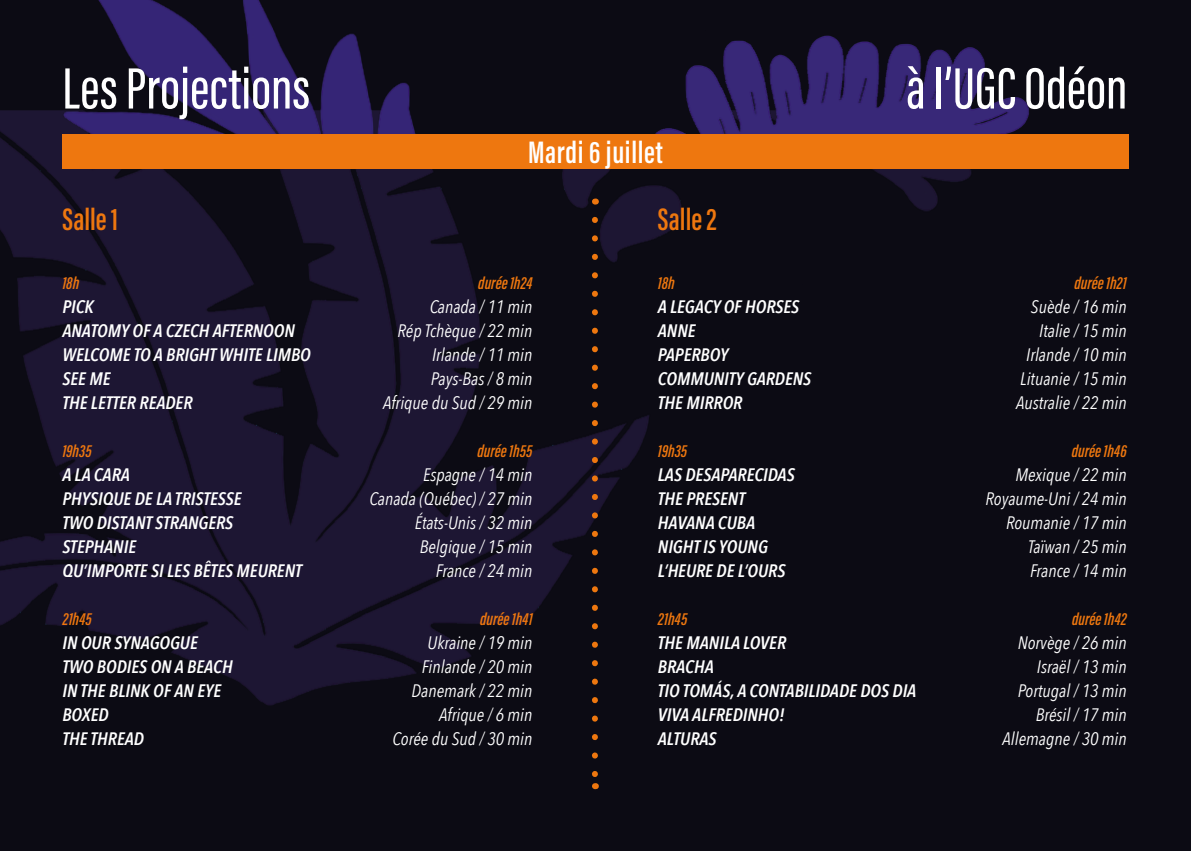
<style>
.page{position:relative;width:1191px;height:851px;background:#fff}
.page>*{position:absolute;margin:0;border:0;box-sizing:border-box;transform-origin:0 0}
.t1{font:500 60px "Acumin Pro Extra Cond";color:#fff}
.t2{font:600 32px "Acumin Pro Extra Cond";letter-spacing:.02em;color:#fff}
.t3{font:600 32px "Acumin Pro Extra Cond";color:#ee770f}
.t4{font:italic 18px "Avenir Next Condensed";color:#fff}
.t5{font:italic 600 18px "Avenir Next Condensed";color:#fff}
.t6{font:italic 600 18px "Acumin Pro Extra Cond";color:#ee770f}
</style>
<div class="page">
<div style="left:0;top:0;width:1191px;height:850px;background:#0c0b14"></div>
<img style="left:0;top:110px;width:1045px;height:596px">
<img style="left:53px;top:0;width:427px;height:134px">
<svg style="left:592px;top:220px;width:6px;height:556px"></svg>
<img style="left:576px;top:35px;width:469px;height:99px">
<div style="left:62px;top:134px;width:1066px;height:34px;background:#ee770f"></div>
<h1 class="t1" style="left:62px;top:52px;width:249px">Les Projections</h1>
<h2 class="t3" style="left:62px;top:199px;width:57px">Salle 1</h2>
<h2 class="t2" style="left:528px;top:133px;width:136px">Mardi 6 juillet</h2>
<h2 class="t3" style="left:658px;top:199px;width:60px">Salle 2</h2>
<h1 class="t1" style="left:906px;top:52px;width:223px">à l’UGC Odéon</h1>
<p class="t6" style="left:62px;top:272px;width:18px">18h</p>
<p class="t6" style="left:478px;top:272px;width:56px">durée 1h24</p>
<p class="t5" style="left:62px;top:296px;width:33px">PICK</p>
<p class="t4" style="left:430px;top:296px;width:104px">Canada / 11 min</p>
<p class="t5" style="left:62px;top:320px;width:234px">ANATOMY OF A CZECH AFTERNOON</p>
<p class="t4" style="left:397px;top:320px;width:137px">Rép Tchèque / 22 min</p>
<p class="t5" style="left:62px;top:344px;width:250px">WELCOME TO A BRIGHT WHITE LIMBO</p>
<p class="t4" style="left:432px;top:344px;width:102px">Irlande / 11 min</p>
<p class="t5" style="left:62px;top:368px;width:50px">SEE ME</p>
<p class="t4" style="left:431px;top:368px;width:103px">Pays-Bas / 8 min</p>
<p class="t5" style="left:62px;top:392px;width:132px">THE LETTER READER</p>
<p class="t4" style="left:383px;top:392px;width:151px">Afrique du Sud / 29 min</p>
<p class="t6" style="left:62px;top:440px;width:31px">19h35</p>
<p class="t6" style="left:477px;top:440px;width:57px">durée 1h55</p>
<p class="t5" style="left:62px;top:464px;width:69px">A LA CARA</p>
<p class="t4" style="left:423px;top:464px;width:111px">Espagne / 14 min</p>
<p class="t5" style="left:62px;top:488px;width:181px">PHYSIQUE DE LA TRISTESSE</p>
<p class="t4" style="left:369px;top:488px;width:164px">Canada (Québec) / 27 min</p>
<p class="t5" style="left:62px;top:512px;width:172px">TWO DISTANT STRANGERS</p>
<p class="t4" style="left:415px;top:512px;width:119px">États-Unis / 32 min</p>
<p class="t5" style="left:62px;top:536px;width:75px">STEPHANIE</p>
<p class="t4" style="left:420px;top:536px;width:114px">Belgique / 15 min</p>
<p class="t5" style="left:62px;top:560px;width:241px">QU’IMPORTE SI LES BÊTES MEURENT</p>
<p class="t4" style="left:436px;top:560px;width:98px">France / 24 min</p>
<p class="t6" style="left:62px;top:608px;width:31px">21h45</p>
<p class="t6" style="left:480px;top:608px;width:54px">durée 1h41</p>
<p class="t5" style="left:62px;top:632px;width:137px">IN OUR SYNAGOGUE</p>
<p class="t4" style="left:427px;top:632px;width:106px">Ukraine / 19 min</p>
<p class="t5" style="left:62px;top:656px;width:172px">TWO BODIES ON A BEACH</p>
<p class="t4" style="left:422px;top:656px;width:112px">Finlande / 20 min</p>
<p class="t5" style="left:62px;top:680px;width:160px">IN THE BLINK OF AN EYE</p>
<p class="t4" style="left:411px;top:680px;width:122px">Danemark / 22 min</p>
<p class="t5" style="left:62px;top:704px;width:48px">BOXED</p>
<p class="t4" style="left:439px;top:704px;width:95px">Afrique / 6 min</p>
<p class="t5" style="left:62px;top:728px;width:83px">THE THREAD</p>
<p class="t4" style="left:392px;top:728px;width:141px">Corée du Sud / 30 min</p>
<p class="t6" style="left:658px;top:272px;width:18px">18h</p>
<p class="t6" style="left:1074px;top:272px;width:54px">durée 1h21</p>
<p class="t5" style="left:658px;top:296px;width:143px">A LEGACY OF HORSES</p>
<p class="t4" style="left:1031px;top:296px;width:97px">Suède / 16 min</p>
<p class="t5" style="left:658px;top:320px;width:39px">ANNE</p>
<p class="t4" style="left:1039px;top:320px;width:89px">Italie / 15 min</p>
<p class="t5" style="left:658px;top:344px;width:72px">PAPERBOY</p>
<p class="t4" style="left:1026px;top:344px;width:102px">Irlande / 10 min</p>
<p class="t5" style="left:658px;top:368px;width:155px">COMMUNITY GARDENS</p>
<p class="t4" style="left:1020px;top:368px;width:108px">Lituanie / 15 min</p>
<p class="t5" style="left:658px;top:392px;width:86px">THE MIRROR</p>
<p class="t4" style="left:1016px;top:392px;width:112px">Australie / 22 min</p>
<p class="t6" style="left:658px;top:440px;width:31px">19h35</p>
<p class="t6" style="left:1071px;top:440px;width:56px">durée 1h46</p>
<p class="t5" style="left:658px;top:464px;width:138px">LAS DESAPARECIDAS</p>
<p class="t4" style="left:1015px;top:464px;width:113px">Mexique / 22 min</p>
<p class="t5" style="left:658px;top:488px;width:89px">THE PRESENT</p>
<p class="t4" style="left:985px;top:488px;width:143px">Royaume-Uni / 24 min</p>
<p class="t5" style="left:658px;top:512px;width:99px">HAVANA CUBA</p>
<p class="t4" style="left:1006px;top:512px;width:122px">Roumanie / 17 min</p>
<p class="t5" style="left:658px;top:536px;width:111px">NIGHT IS YOUNG</p>
<p class="t4" style="left:1028px;top:536px;width:100px">Taïwan / 25 min</p>
<p class="t5" style="left:658px;top:560px;width:129px">L’HEURE DE L’OURS</p>
<p class="t4" style="left:1030px;top:560px;width:98px">France / 14 min</p>
<p class="t6" style="left:658px;top:608px;width:31px">21h45</p>
<p class="t6" style="left:1072px;top:608px;width:56px">durée 1h42</p>
<p class="t5" style="left:658px;top:632px;width:130px">THE MANILA LOVER</p>
<p class="t4" style="left:1017px;top:632px;width:111px">Norvège / 26 min</p>
<p class="t5" style="left:658px;top:656px;width:57px">BRACHA</p>
<p class="t4" style="left:1037px;top:656px;width:91px">Israël / 13 min</p>
<p class="t5" style="left:658px;top:680px;width:260px">TIO TOMÁS, A CONTABILIDADE DOS DIA</p>
<p class="t4" style="left:1017px;top:680px;width:110px">Portugal / 13 min</p>
<p class="t5" style="left:658px;top:704px;width:128px">VIVA ALFREDINHO!</p>
<p class="t4" style="left:1035px;top:704px;width:93px">Brésil / 17 min</p>
<p class="t5" style="left:658px;top:728px;width:60px">ALTURAS</p>
<p class="t4" style="left:1002px;top:728px;width:126px">Allemagne / 30 min</p>
</div>
